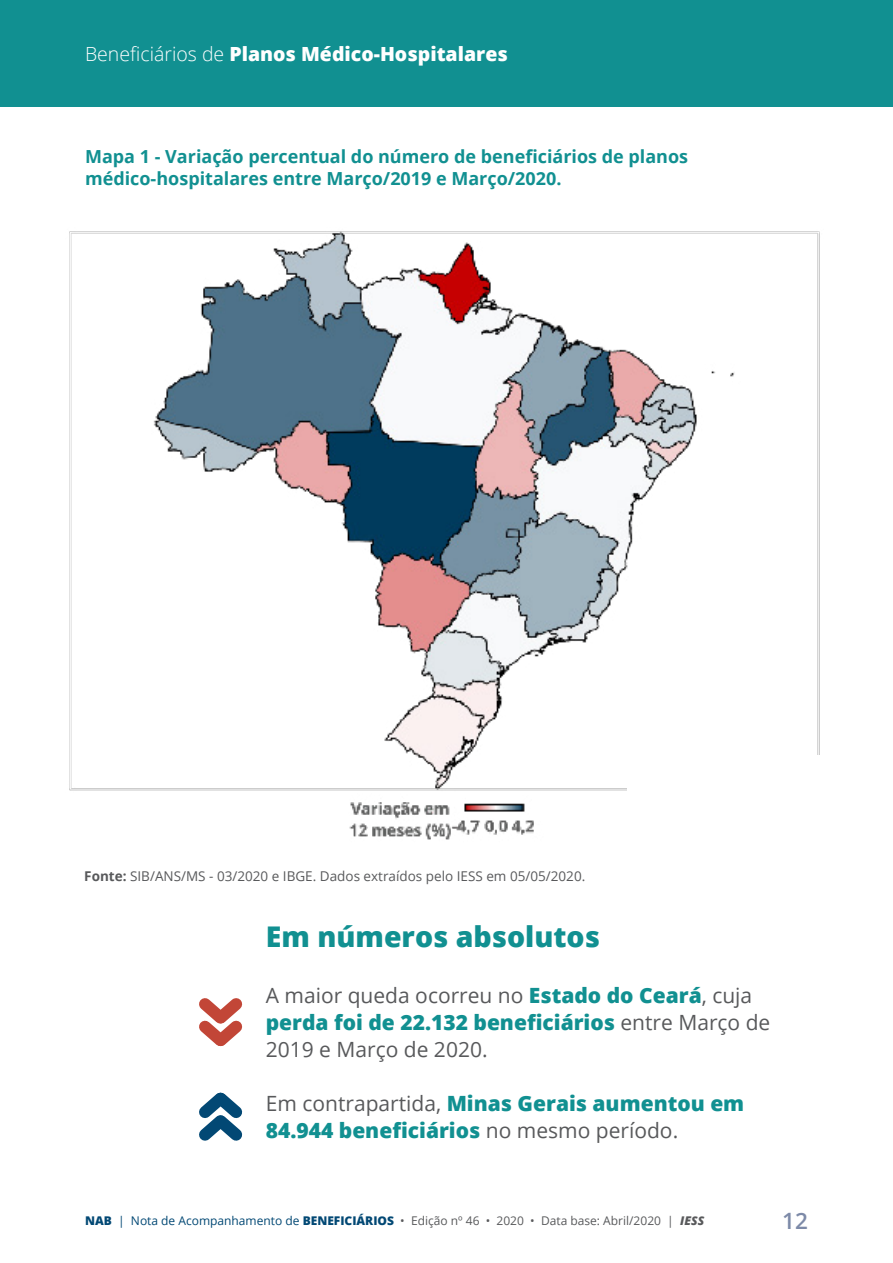
<style>
.page{position:relative;width:893px;height:1263px;background:#fff}
.page>*{position:absolute;margin:0;border:0;box-sizing:border-box;transform-origin:0 0}
.t1{font:800 28.5px "Open Sans";color:#119091}
.t2{font:600 22.5px "Open Sans";color:#7d8aa8}
.t3{font:21px/27px "Open Sans";color:#58595b}
.t4{font:800 21px/27px "Open Sans";color:#119091}
.t5{font:800 19.5px "Open Sans";color:#fff}
.t6{font:700 18px/22.5px "Open Sans";color:#119091}
.t7{font:13.5px "Open Sans";color:#58595b}
.t8{font:12px "Open Sans";color:#58595b}
.s1{font-weight:300}
.s2{font-weight:700}
.s3{font-weight:800;color:#119091}
.s4{font-weight:400;color:#58595b}
.s5{font-weight:800;color:#024874}
.s6{color:#024874}
.s7{font-weight:800;font-style:italic}
</style>
<div class="page">
<div style="left:0;top:0;width:893px;height:106px;background:#119091"></div>
<img style="left:69px;top:231px;width:751px;height:609px">
<div style="left:627px;top:755px;width:206px;height:107px;background:#fff"></div>
<svg style="left:199px;top:1092px;width:44px;height:49px"></svg>
<svg style="left:199px;top:998px;width:44px;height:49px"></svg>
<p class="t5" style="left:85px;top:39px;width:424px"><span class="s1">Beneficiários de</span> Planos Médico-Hospitalares</p>
<p class="t6" style="left:85px;top:144px;width:605px">Mapa 1 - Variação percentual do número de beneficiários de planos médico-hospitalares entre Março/2019 e Março/2020.</p>
<p class="t7" style="left:84px;top:866px;width:502px"><span class="s2">Fonte:</span> SIB/ANS/MS - 03/2020 e IBGE. Dados extraídos pelo IESS em 05/05/2020.</p>
<h1 class="t1" style="left:266px;top:915px;width:336px">Em números absolutos</h1>
<p class="t3" style="left:266px;top:981px;width:506px">A maior queda ocorreu no <span class="s3">Estado do Ceará</span>, cuja <span class="s3">perda foi de 22.132 beneficiários</span> entre Março de<br>2019 e Março de 2020.</p>
<p class="t4" style="left:266px;top:1089px;width:480px"><span class="s4">Em contrapartida,</span> Minas Gerais aumentou em<br>84.944 beneficiários <span class="s4">no mesmo período.</span></p>
<p class="t8" style="left:85px;top:1212px;width:621px"><span class="s5">NAB</span> <span class="s6">| Nota de Acompanhamento de</span> <span class="s5">Ben eficiários</span> • Edição nº 46 • 2020 • Data base: Abril/2020 | <span class="s7">IESS</span></p>
<p class="t2" style="left:782px;top:1205px;width:27px">12</p>
</div>
